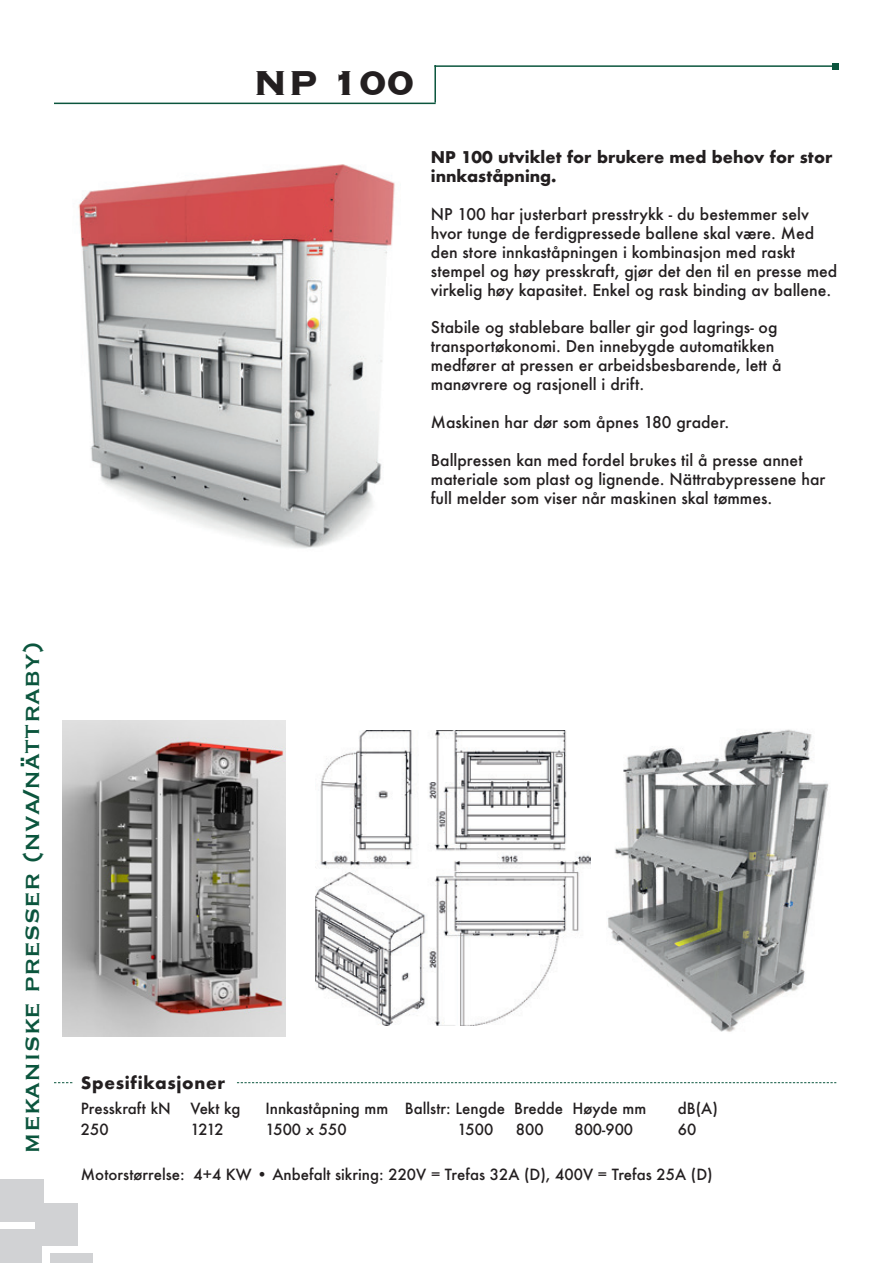
<style>
.page{position:relative;width:893px;height:1263px;background:#fff}
.page>*{position:absolute;margin:0;border:0;box-sizing:border-box;transform-origin:0 0}
.t1{font:700 45px "Copperplate";color:#231f20}
.t2{font:30px "Copperplate";color:#0b553d}
.t3{font:700 16.5px "Futura";letter-spacing:.04em;color:#231f20}
.t4{font:500 15.75px/18.9px "Futura";color:#231f20}
.t5{font:700 15.75px/18.9px "Futura";color:#231f20}
.t6{font:500 15px "Futura";color:#231f20}
</style>
<div class="page">
<div style="left:0;top:1179px;width:43px;height:42px;background:#d1d2d4"></div>
<div style="left:36px;top:1203px;width:42px;height:42px;background:#d1d2d4"></div>
<div style="left:0;top:1229px;width:42px;height:34px;background:#d1d2d4"></div>
<div style="left:50px;top:1253px;width:42px;height:10px;background:#d1d2d4"></div>
<hr style="left:54px;top:103px;width:382px;height:1px;background:#0b553d">
<hr style="left:434px;top:65px;width:2px;height:38px;background:#0b553d">
<hr style="left:434px;top:65px;width:402px;height:2px;background:#0b553d">
<svg style="left:833px;top:63px;width:6px;height:6px"></svg>
<img style="left:78px;top:164px;width:317px;height:384px">
<img style="left:63px;top:720px;width:222px;height:316px">
<img style="left:315px;top:731px;width:275px;height:294px">
<img style="left:607px;top:729px;width:222px;height:303px">
<svg style="left:237px;top:1082px;width:599px;height:1px"></svg>
<svg style="left:54px;top:1082px;width:18px;height:1px"></svg>
<p class="t1" style="left:253px;top:53px;width:163px">NP 100</p>
<p class="t5" style="left:431px;top:148px;width:403px">NP 100 utviklet for brukere med behov for stor innkaståpning.</p>
<p class="t4" style="left:431px;top:205px;width:408px">NP 100 har justerbart presstrykk - du bestemmer selv hvor tunge de ferdigpressede ballene skal være. Med den store innkaståpningen i kombinasjon med raskt stempel og høy presskraft, gjør det den til en presse med virkelig høy kapasitet. Enkel og rask binding av ballene.</p>
<p class="t4" style="left:431px;top:318px;width:352px">Stabile og stablebare baller gir god lagrings- og transportøkonomi. Den innebygde automatikken medfører at pressen er arbeidsbesbarende, lett å manøvrere og rasjonell i drift.</p>
<p class="t4" style="left:431px;top:412px;width:300px">Maskinen har dør som åpnes 180 grader.</p>
<p class="t4" style="left:431px;top:450px;width:396px">Ballpressen kan med fordel brukes til å presse annet materiale som plast og lignende. Nättrabypressene har full melder som viser når maskinen skal tømmes.</p>
<h2 class="t2" style="left:12px;top:1154px;width:513px;rotate:-90deg">mekaniske presser (nva/nättraby)</h2>
<p class="t3" style="left:81px;top:1070px;width:146px">Spesifikasjoner</p>
<p class="t6" style="left:81px;top:1098px;width:91px">Presskraft kN</p>
<p class="t6" style="left:190px;top:1098px;width:52px">Vekt kg</p>
<p class="t6" style="left:265px;top:1098px;width:382px">Innkaståpning mm Ballstr: Lengde Bredde Høyde mm</p>
<p class="t6" style="left:678px;top:1098px;width:41px">dB(A)</p>
<p class="t6" style="left:81px;top:1119px;width:29px">250</p>
<p class="t6" style="left:190px;top:1119px;width:35px">1212</p>
<p class="t6" style="left:265px;top:1119px;width:83px">1500 x 550</p>
<p class="t6" style="left:457px;top:1119px;width:37px">1500</p>
<p class="t6" style="left:516px;top:1119px;width:29px">800</p>
<p class="t6" style="left:574px;top:1119px;width:60px">800-900</p>
<p class="t6" style="left:678px;top:1119px;width:20px">60</p>
<p class="t6" style="left:81px;top:1164px;width:633px">Motorstørrelse: 4+4 KW • Anbefalt sikring: 220V = Trefas 32A (D), 400V = Trefas 25A (D)</p>
</div>
